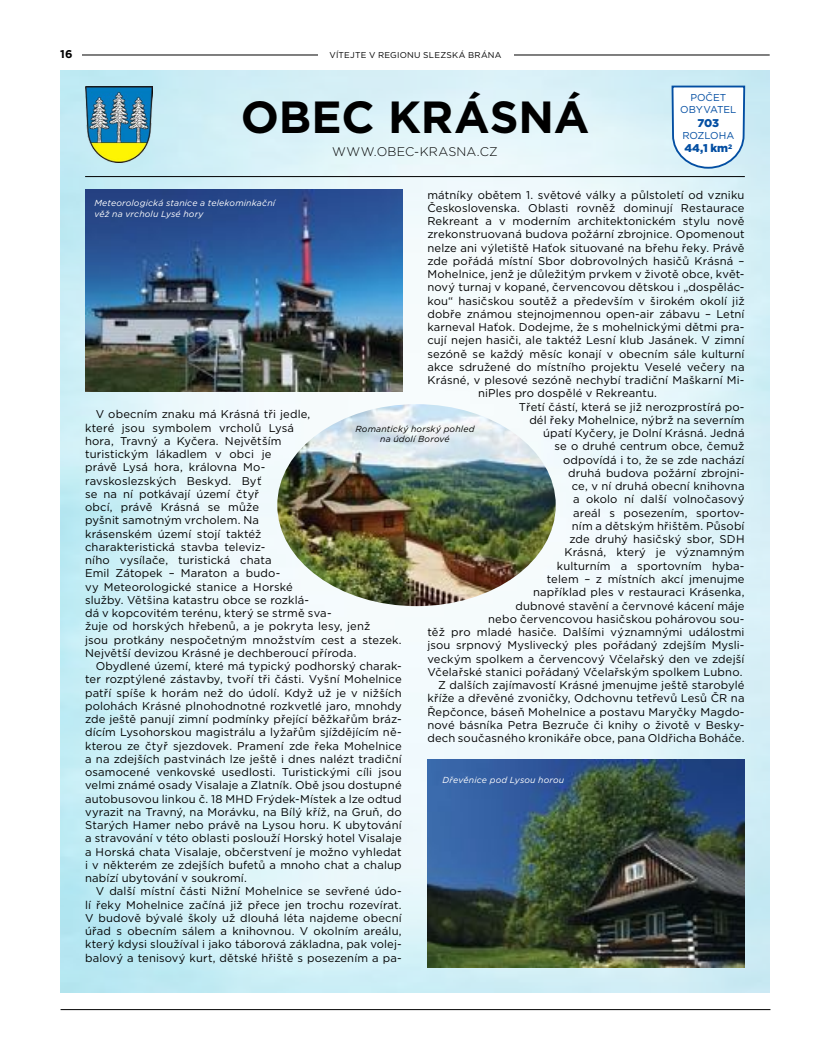
<style>
.page{position:relative;width:830px;height:1063px;background:#fff}
.page>*{position:absolute;margin:0;border:0;box-sizing:border-box;transform-origin:0 0}
.t1{font:700 45px "Gotham";letter-spacing:-.005em;color:#000}
.t2{font:300 12.5px "Gotham";letter-spacing:.015em;color:#000}
.t3{font:11.25px/13.2px "Gotham";letter-spacing:.01em;color:#000;text-align:justify}
.t4{font:900 11.25px "Gotham";letter-spacing:-.01em;color:#034ea2}
.t5{font:700 11.25px "Gotham";color:#000}
.t6{font:10px/12px "Gotham";letter-spacing:-.005em;color:#034ea2;text-align:center}
.t7{font:italic 8.75px/10.5px "Gotham";letter-spacing:.02em;color:#fff}
.t8{font:italic 8.75px/10.5px "Gotham";letter-spacing:.02em;color:#000;text-align:center}
.t9{font:8.5px "Gotham";letter-spacing:.03em;color:#000}
</style>
<div class="page">
<img style="left:60px;top:71px;width:709px;height:921px">
<hr style="left:60px;top:55px;width:709px;height:1px;background:#000">
<div style="left:318px;top:46px;width:195px;height:18px;background:#fff"></div>
<div style="left:60px;top:46px;width:21px;height:15px;background:#fff"></div>
<hr style="left:60px;top:1009px;width:710px;height:1px;background:#000">
<img style="left:85px;top:87px;width:68px;height:75px">
<img style="left:85px;top:190px;width:317px;height:202px">
<hr style="left:85px;top:176px;width:659px;height:1px;background:#000">
<img style="left:277px;top:404px;width:278px;height:202px">
<img style="left:427px;top:760px;width:317px;height:207px">
<svg style="left:670px;top:85px;width:75px;height:85px"></svg>
<p class="t5" style="left:60px;top:47px;width:14px">16</p>
<p class="t9" style="left:329px;top:50px;width:173px">VÍTEJTE V REGIONU SLEZSKÁ BRÁNA</p>
<h1 class="t1" style="left:240px;top:88px;width:350px">OBEC KRÁSNÁ</h1>
<p class="t2" style="left:332px;top:143px;width:167px">WWW.OBEC-KRASNA.CZ</p>
<p class="t6" style="left:680px;top:92px;width:58px">POČET<br>OBYVATEL</p>
<p class="t4" style="left:697px;top:115px;width:23px">703</p>
<p class="t6" style="left:682px;top:129px;width:53px">ROZLOHA</p>
<p class="t4" style="left:684px;top:141px;width:49px">44,1 km<sup>2</sup></p>
<p class="t3" style="left:427px;top:188px;width:318px">mátníky obětem 1. světové války a půlstoletí od vzniku</p>
<p class="t3" style="left:427px;top:201px;width:318px">Československa. Oblasti rovněž dominují Restaurace</p>
<p class="t3" style="left:427px;top:214px;width:318px">Rekreant a v moderním architektonickém stylu nově</p>
<p class="t3" style="left:427px;top:228px;width:318px">zrekonstruovaná budova požární zbrojnice. Opomenout</p>
<p class="t3" style="left:427px;top:241px;width:318px">nelze ani výletiště Haťok situované na břehu řeky. Právě</p>
<p class="t3" style="left:427px;top:254px;width:318px">zde pořádá místní Sbor dobrovolných hasičů Krásná –</p>
<p class="t3" style="left:427px;top:267px;width:318px">Mohelnice, jenž je důležitým prvkem v životě obce, květ-</p>
<p class="t3" style="left:427px;top:281px;width:318px">nový turnaj v kopané, červencovou dětskou i „dospělác-</p>
<p class="t3" style="left:427px;top:294px;width:318px">kou“ hasičskou soutěž a především v širokém okolí již</p>
<p class="t3" style="left:427px;top:307px;width:318px">dobře známou stejnojmennou open-air zábavu – Letní</p>
<p class="t3" style="left:427px;top:320px;width:318px">karneval Haťok. Dodejme, že s mohelnickými dětmi pra-</p>
<p class="t3" style="left:427px;top:334px;width:318px">cují nejen hasiči, ale taktéž Lesní klub Jasánek. V zimní</p>
<p class="t3" style="left:427px;top:347px;width:318px">sezóně se každý měsíc konají v obecním sále kulturní</p>
<p class="t3" style="left:427px;top:360px;width:318px">akce sdružené do místního projektu Veselé večery na</p>
<p class="t3" style="left:427px;top:373px;width:318px">Krásné, v plesové sezóně nechybí tradiční Maškarní Mi-</p>
<p class="t3" style="left:478px;top:387px;width:180px">niPles pro dospělé v Rekreantu.</p>
<p class="t3" style="left:518px;top:400px;width:227px">Třetí částí, která se již nerozprostírá po-</p>
<p class="t3" style="left:529px;top:413px;width:216px">dél řeky Mohelnice, nýbrž na severním</p>
<p class="t3" style="left:543px;top:426px;width:203px">úpatí Kyčery, je Dolní Krásná. Jedná</p>
<p class="t3" style="left:554px;top:440px;width:191px">se o druhé centrum obce, čemuž</p>
<p class="t3" style="left:563px;top:453px;width:183px">odpovídá i to, že se zde nachází</p>
<p class="t3" style="left:568px;top:466px;width:178px">druhá budova požární zbrojni-</p>
<p class="t3" style="left:571px;top:479px;width:174px">ce, v ní druhá obecní knihovna</p>
<p class="t3" style="left:573px;top:493px;width:173px">a okolo ní další volnočasový</p>
<p class="t3" style="left:573px;top:506px;width:173px">areál s posezením, sportov-</p>
<p class="t3" style="left:571px;top:519px;width:174px">ním a dětským hřištěm. Působí</p>
<p class="t3" style="left:569px;top:532px;width:176px">zde druhý hasičský sbor, SDH</p>
<p class="t3" style="left:564px;top:546px;width:182px">Krásná, který je významným</p>
<p class="t3" style="left:556px;top:559px;width:189px">kulturním a sportovním hyba-</p>
<p class="t3" style="left:546px;top:572px;width:199px">telem – z místních akcí jmenujme</p>
<p class="t3" style="left:533px;top:585px;width:213px">například ples v restauraci Krásenka,</p>
<p class="t3" style="left:515px;top:599px;width:230px">dubnové stavění a červnové kácení máje</p>
<p class="t3" style="left:488px;top:612px;width:258px">nebo červencovou hasičskou pohárovou sou-</p>
<p class="t3" style="left:427px;top:625px;width:318px">těž pro mladé hasiče. Dalšími významnými událostmi</p>
<p class="t3" style="left:427px;top:638px;width:318px">jsou srpnový Myslivecký ples pořádaný zdejším Mysli-</p>
<p class="t3" style="left:427px;top:652px;width:318px">veckým spolkem a červencový Včelařský den ve zdejší</p>
<p class="t3" style="left:427px;top:665px;width:316px">Včelařské stanici pořádaný Včelařským spolkem Lubno.</p>
<p class="t3" style="left:438px;top:678px;width:308px">Z dalších zajímavostí Krásné jmenujme ještě starobylé</p>
<p class="t3" style="left:427px;top:691px;width:318px">kříže a dřevěné zvoničky, Odchovnu tetřevů Lesů ČR na</p>
<p class="t3" style="left:427px;top:705px;width:318px">Řepčonce, báseň Mohelnice a postavu Maryčky Magdo-</p>
<p class="t3" style="left:427px;top:718px;width:318px">nové básníka Petra Bezruče či knihy o životě v Besky-</p>
<p class="t3" style="left:427px;top:731px;width:318px">dech současného kronikáře obce, pana Oldřicha Boháče.</p>
<p class="t7" style="left:94px;top:198px;width:182px">Meteorologická stanice a telekominkační věž na vrcholu Lysé hory</p>
<p class="t3" style="left:85px;top:407px;width:318px;text-align:left;text-indent:11px">V obecním znaku má Krásná tři jedle,<br>které jsou symbolem vrcholů Lysá<br>hora, Travný a Kyčera. Největším<br>turistickým lákadlem v obci je<br>právě Lysá hora, královna Mo-<br>ravskoslezských Beskyd. Byť<br>se na ní potkávají území čtyř<br>obcí, právě Krásná se může<br>pyšnit samotným vrcholem. Na<br>krásenském území stojí taktéž<br>charakteristická stavba televiz-<br>ního vysílače, turistická chata<br>Emil Zátopek – Maraton a budo-<br>vy Meteorologické stanice a Horské<br>služby. Většina katastru obce se rozklá-<br>dá v kopcovitém terénu, který se strmě sva-<br>žuje od horských hřebenů, a je pokryta lesy, jenž<br>jsou protkány nespočetným množstvím cest a stezek.<br>Největší devizou Krásné je dechberoucí příroda.</p>
<p class="t3" style="left:85px;top:659px;width:318px;text-indent:11px">Obydlené území, které má typický podhorský charak&shy;ter rozptýlené zástavby, tvoří tři části. Vyšní Mohelnice patří spíše k horám než do údolí. Když už je v nižších polohách Krásné plnohodnotné rozkvetlé jaro, mnohdy zde ještě panují zimní podmínky přející běžkařům bráz&shy;dícím Lysohorskou magistrálu a lyžařům sjíždějícím ně&shy;kterou ze čtyř sjezdovek. Pramení zde řeka Mohelnice a na zdejších pastvinách lze ještě i dnes nalézt tradiční osamocené venkovské usedlosti. Turistickými cíli jsou velmi známé osady Visalaje a Zlatník. Obě jsou dostupné autobusovou linkou č. 18 MHD Frýdek-Místek a lze odtud vyrazit na Travný, na Morávku, na Bílý kříž, na Gruň, do Starých Hamer nebo právě na Lysou horu. K ubytování a stravování v této oblasti poslouží Horský hotel Visalaje a Horská chata Visalaje, občerstvení je možno vyhledat i v některém ze zdejších bufetů a mnoho chat a chalup nabízí ubytování v soukromí.</p>
<p class="t3" style="left:85px;top:884px;width:318px;text-indent:11px">V další místní části Nižní Mohelnice se sevřené údo&shy;lí řeky Mohelnice začíná již přece jen trochu rozevírat.<br>V budově bývalé školy už dlouhá léta najdeme obecní úřad s obecním sálem a knihovnou. V okolním areálu, který kdysi sloužíval i jako táborová základna, pak volej&shy;balový a tenisový kurt, dětské hřiště s posezením a pa-</p>
<p class="t8" style="left:355px;top:423px;width:120px">Romantický horský pohled na údolí Borové</p>
<p class="t7" style="left:442px;top:774px;width:123px">Dřevěnice pod Lysou horou</p>
</div>
